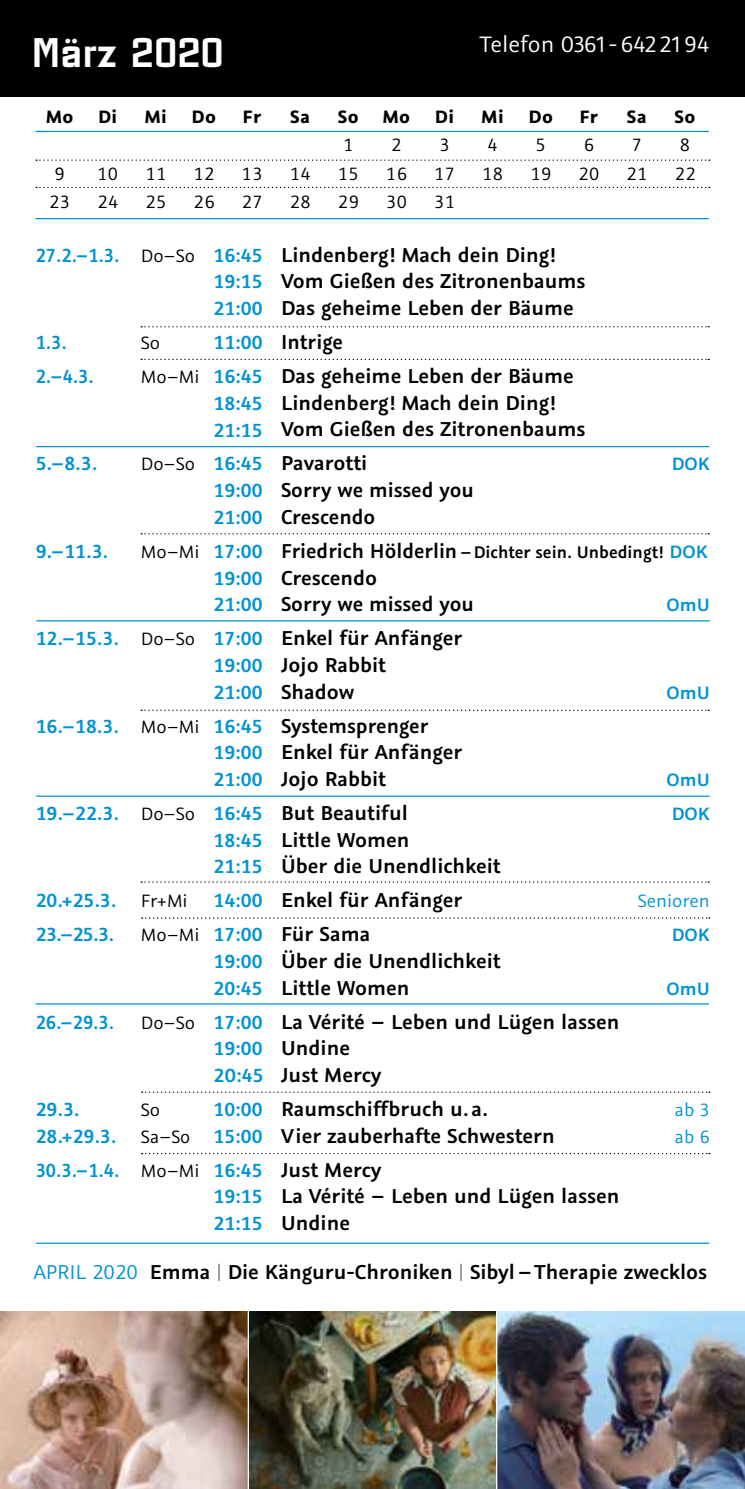
<style>
.page{position:relative;width:745px;height:1489px;background:#fff}
.page>*{position:absolute;margin:0;border:0;box-sizing:border-box;transform-origin:0 0}
.t1{font:900 42.5px "Estricta";color:#fff}
.t2{font:25px "Graublau Sans";color:#fff}
.t3{font:600 22.5px/26.8px "Graublau Sans";color:#000}
.t4{font:600 21.25px "Graublau Sans";color:#0093d3}
.t5{font:600 21.25px "Graublau Sans";color:#0093d3;scale:.94 1}
.t6{font:20px "Graublau Sans";letter-spacing:.025em;color:#000}
.t7{font:700 20px "Graublau Sans";letter-spacing:.025em;color:#000}
.t8{font:600 20px "Graublau Sans";color:#0093d3}
.t9{font:20px "Graublau Sans";color:#0093d3}
.t10{font:600 18.75px "Graublau Sans";color:#000}
.s1{font-size:21.25px;color:#0093d3}
.s2{font-weight:400;font-size:20px}
.s3{font-size:22.5px}
.s4{font-size:20px;color:#0093d3}
.s5{font-weight:400;font-size:20px;color:#000}
.s6{font-size:22.5px;color:#000}
.s7{font-weight:400;color:#0093d3}
.s8{font-weight:200}
</style>
<div class="page">
<img style="left:0;top:1311px;width:744px;height:177px">
<div style="left:0;top:0;width:744px;height:96px;background:#000"></div>
<hr style="left:247px;top:1302px;width:2px;height:186px;background:#fff">
<hr style="left:495px;top:1302px;width:2px;height:186px;background:#fff">
<hr style="left:36px;top:1242px;width:672px;height:1px;background:#0093d3">
<svg style="left:36px;top:159px;width:673px;height:2px"></svg>
<svg style="left:36px;top:187px;width:673px;height:1px"></svg>
<hr style="left:35px;top:131px;width:673px;height:1px;background:#0093d3">
<hr style="left:35px;top:218px;width:673px;height:1px;background:#0093d3">
<svg style="left:142px;top:917px;width:567px;height:1px"></svg>
<svg style="left:141px;top:326px;width:567px;height:1px"></svg>
<svg style="left:141px;top:881px;width:567px;height:1px"></svg>
<svg style="left:142px;top:1153px;width:567px;height:1px"></svg>
<hr style="left:36px;top:446px;width:673px;height:1px;background:#0093d3">
<hr style="left:36px;top:620px;width:673px;height:1px;background:#0093d3">
<svg style="left:141px;top:709px;width:567px;height:2px"></svg>
<hr style="left:35px;top:1003px;width:673px;height:1px;background:#0093d3">
<svg style="left:142px;top:1091px;width:567px;height:1px"></svg>
<hr style="left:36px;top:795px;width:673px;height:1px;background:#0093d3">
<svg style="left:141px;top:533px;width:567px;height:1px"></svg>
<svg style="left:141px;top:359px;width:567px;height:1px"></svg>
<h1 class="t1" style="left:32px;top:21px;width:193px">März 2020</h1>
<p class="t2" style="left:479px;top:29px;width:231px">Telefon 0361-642 21 94</p>
<p class="t7" style="left:46px;top:104px;width:73px">Mo Di</p>
<p class="t7" style="left:144px;top:104px;width:73px">Mi Do</p>
<p class="t7" style="left:242px;top:104px;width:20px">Fr</p>
<p class="t7" style="left:290px;top:104px;width:21px">Sa</p>
<p class="t7" style="left:337px;top:104px;width:118px">So Mo Di</p>
<p class="t7" style="left:481px;top:104px;width:73px">Mi Do</p>
<p class="t7" style="left:579px;top:104px;width:20px">Fr</p>
<p class="t7" style="left:626px;top:104px;width:21px">Sa</p>
<p class="t7" style="left:674px;top:104px;width:22px">So</p>
<p class="t6" style="left:343px;top:133px;width:12px">1</p>
<p class="t6" style="left:391px;top:133px;width:12px">2</p>
<p class="t6" style="left:439px;top:133px;width:12px">3</p>
<p class="t6" style="left:487px;top:133px;width:12px">4</p>
<p class="t6" style="left:535px;top:133px;width:12px">5</p>
<p class="t6" style="left:583px;top:133px;width:12px">6</p>
<p class="t6" style="left:631px;top:133px;width:12px">7</p>
<p class="t6" style="left:679px;top:133px;width:12px">8</p>
<p class="t6" style="left:54px;top:161px;width:12px">9</p>
<p class="t6" style="left:97px;top:161px;width:22px">10</p>
<p class="t6" style="left:145px;top:161px;width:22px">11</p>
<p class="t6" style="left:193px;top:161px;width:22px">12</p>
<p class="t6" style="left:241px;top:161px;width:22px">13</p>
<p class="t6" style="left:289px;top:161px;width:22px">14</p>
<p class="t6" style="left:337px;top:161px;width:22px">15</p>
<p class="t6" style="left:386px;top:161px;width:22px">16</p>
<p class="t6" style="left:434px;top:161px;width:22px">17</p>
<p class="t6" style="left:482px;top:161px;width:22px">18</p>
<p class="t6" style="left:530px;top:161px;width:22px">19</p>
<p class="t6" style="left:578px;top:161px;width:22px">20</p>
<p class="t6" style="left:626px;top:161px;width:22px">21</p>
<p class="t6" style="left:674px;top:161px;width:22px">22</p>
<p class="t6" style="left:49px;top:190px;width:22px">23</p>
<p class="t6" style="left:97px;top:190px;width:22px">24</p>
<p class="t6" style="left:145px;top:190px;width:22px">25</p>
<p class="t6" style="left:193px;top:190px;width:22px">26</p>
<p class="t6" style="left:241px;top:190px;width:22px">27</p>
<p class="t6" style="left:290px;top:190px;width:22px">28</p>
<p class="t6" style="left:338px;top:190px;width:22px">29</p>
<p class="t6" style="left:386px;top:190px;width:22px">30</p>
<p class="t6" style="left:434px;top:190px;width:22px">31</p>
<p class="t3" style="left:213px;top:241px;width:373px;text-indent:-178px"><span class="s1">27.2.–1.3.</span> <span class="s2">Do–So</span> <span class="s1">16:45</span> Lindenberg! Mach dein Ding!<br><span class="s1">19:15</span> Vom Gießen des Zitronenbaums<br><span class="s1">21:00</span> Das geheime Leben der Bäume</p>
<p class="t5" style="left:36px;top:329px;width:34px">1.3.</p>
<p class="t6" style="left:141px;top:331px;width:21px">So</p>
<p class="t3" style="left:213px;top:328px;width:131px"><span class="s1">11:00</span> Intrige</p>
<p class="t5" style="left:36px;top:363px;width:63px">2.–4.3.</p>
<p class="t3" style="left:213px;top:362px;width:373px;text-indent:-72px"><span class="s2">Mo–Mi</span> <span class="s1">16:45</span> Das geheime Leben der Bäume<br><span class="s1">18:45</span> Lindenberg! Mach dein Ding!<br><span class="s1">21:15</span> Vom Gießen des Zitronenbaums</p>
<p class="t4" style="left:36px;top:450px;width:63px">5.–8.3.</p>
<p class="t3" style="left:141px;top:449px;width:228px"><span class="s2">Do–So</span> <span class="s1">16:45</span> Pavarotti</p>
<p class="t8" style="left:671px;top:451px;width:39px">DOK</p>
<p class="t3" style="left:213px;top:476px;width:262px"><span class="s1">19:00</span> Sorry we missed you<br><span class="s1">21:00</span> Crescendo</p>
<p class="t4" style="left:36px;top:537px;width:74px">9.–11.3.</p>
<p class="t10" style="left:141px;top:540px;width:568px"><span class="s2">Mo–Mi</span> <span class="s1">17:00</span> <span class="s3">Friedrich Hölderlin</span>–Dichter sein. Unbedingt! <span class="s4">DOK</span></p>
<p class="t3" style="left:213px;top:564px;width:262px"><span class="s1">19:00</span> Crescendo<br><span class="s1">21:00</span> Sorry we missed you</p>
<p class="t8" style="left:666px;top:592px;width:45px">OmU</p>
<p class="t3" style="left:213px;top:624px;width:250px;text-indent:-178px"><span class="s1">12.–15.3.</span> <span class="s2">Do–So</span> <span class="s1">17:00</span> Enkel für Anfänger<br><span class="s1">19:00</span> Jojo Rabbit<br><span class="s1">21:00</span> Shadow</p>
<p class="t4" style="left:36px;top:712px;width:394px">16.–18.3. <span class="s5">Mo–Mi</span> 16:45 <span class="s6">Systemsprenger</span></p>
<p class="t3" style="left:213px;top:738px;width:250px"><span class="s1">19:00</span> Enkel für Anfänger<br><span class="s1">21:00</span> Jojo Rabbit</p>
<p class="t8" style="left:666px;top:679px;width:45px">OmU</p>
<p class="t8" style="left:666px;top:767px;width:45px">OmU</p>
<p class="t4" style="left:36px;top:799px;width:373px">19.–22.3. <span class="s5">Do–So</span> 16:45 <span class="s6">But Beautiful</span></p>
<p class="t8" style="left:671px;top:801px;width:39px">DOK</p>
<p class="t3" style="left:213px;top:826px;width:288px"><span class="s1">18:45</span> Little Women<br><span class="s1">21:15</span> Über die Unendlichkeit</p>
<p class="t3" style="left:36px;top:886px;width:428px"><span class="s1">20.+25.3.</span> <span class="s2">Fr+Mi</span> <span class="s1">14:00</span> Enkel für Anfänger</p>
<p class="t9" style="left:637px;top:888px;width:73px">Senioren</p>
<p class="t4" style="left:36px;top:921px;width:80px">23.–25.3.</p>
<p class="t3" style="left:141px;top:920px;width:231px"><span class="s2">Mo–Mi</span> <span class="s1">17:00</span> Für Sama</p>
<p class="t8" style="left:671px;top:922px;width:39px">DOK</p>
<p class="t3" style="left:213px;top:947px;width:288px"><span class="s1">19:00</span> Über die Unendlichkeit<br><span class="s1">20:45</span> Little Women</p>
<p class="t8" style="left:666px;top:975px;width:45px">OmU</p>
<p class="t5" style="left:36px;top:1008px;width:85px">26.–29.3.</p>
<p class="t3" style="left:213px;top:1007px;width:407px;text-indent:-73px"><span class="s2">Do–So</span> <span class="s1">17:00</span> La Vérité – Leben und Lügen lassen<br><span class="s1">19:00</span> Undine<br><span class="s1">20:45</span> Just Mercy</p>
<p class="t4" style="left:36px;top:1095px;width:45px">29.3.</p>
<p class="t6" style="left:141px;top:1097px;width:21px">So</p>
<p class="t3" style="left:213px;top:1095px;width:276px"><span class="s1">10:00</span> Raumschiffbruch u. a.</p>
<p class="t9" style="left:674px;top:1097px;width:36px">ab 3</p>
<p class="t3" style="left:36px;top:1121px;width:520px"><span class="s1">28.+29.3.</span> <span class="s2">Sa–So</span> <span class="s1">15:00</span> Vier zauberhafte Schwestern</p>
<p class="t9" style="left:674px;top:1124px;width:36px">ab 6</p>
<p class="t5" style="left:36px;top:1156px;width:369px">30.3.–1.4. <span class="s5">Mo–Mi</span> 16:45 <span class="s6">Just Mercy</span></p>
<p class="t3" style="left:213px;top:1182px;width:407px"><span class="s1">19:15</span> La Vérité – Leben und Lügen lassen<br><span class="s1">21:15</span> Undine</p>
<p class="t3" style="left:34px;top:1257px;width:674px"><span class="s7">APRIL 2020</span> Emma <span class="s8">|</span> Die Känguru-Chroniken <span class="s8">|</span> Sibyl–Therapie zwecklos</p>
</div>
